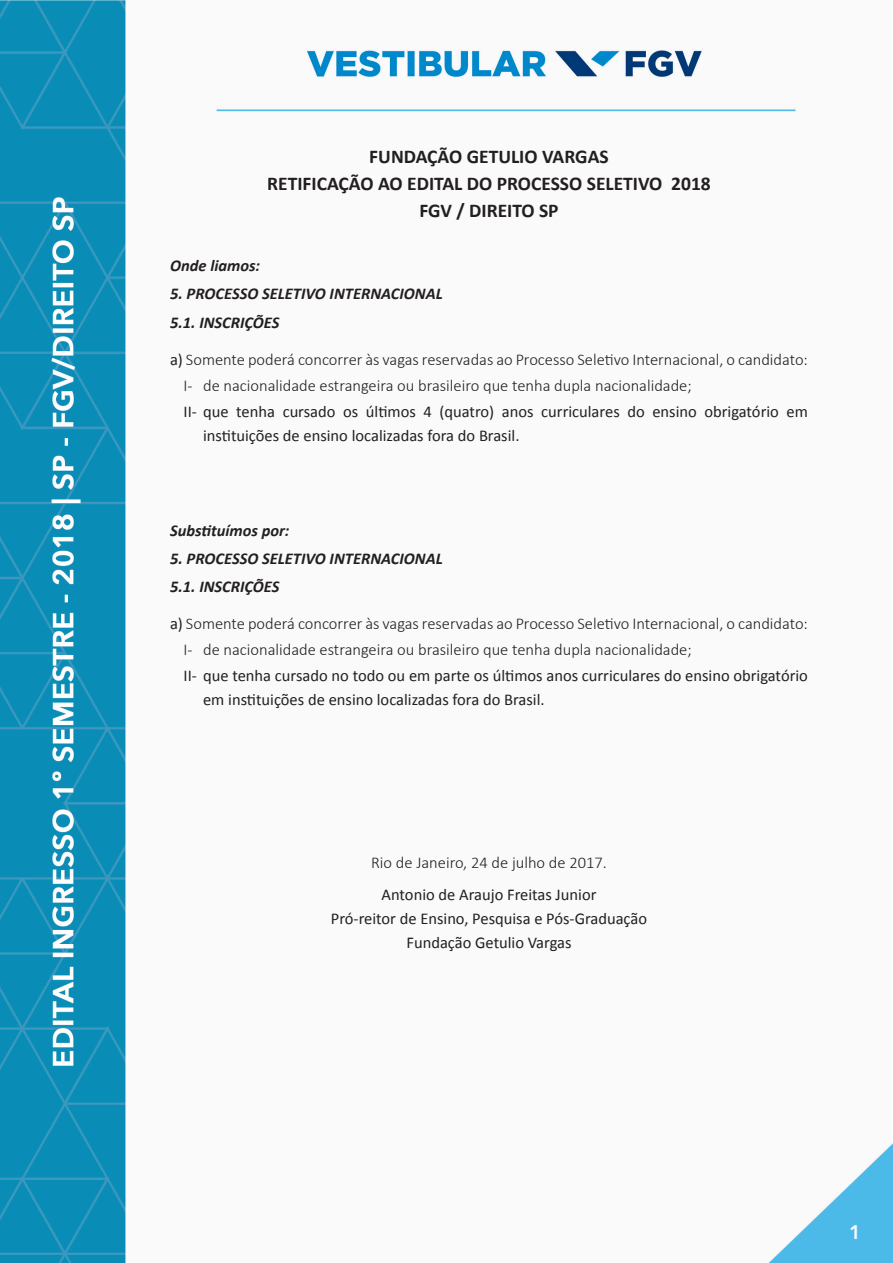
<style>
.page{position:relative;width:893px;height:1263px;background:#fff}
.page>*{position:absolute;margin:0;border:0;box-sizing:border-box;transform-origin:0 0}
.TITULO_1{font:700 19.5px/27px "Calibri";color:#231f20;text-align:center}
.t1{font:600 19.5px "Avenir Next LT Pro";color:#fff}
.CORPO_SUBITENS_-_NIV{font:16.5px/24px "Calibri";color:#231f20}
.corpo_texto_ITENS{font:300 16.5px "Calibri";color:#231f20}
.CORPO_SUBITENS_-_NIV-2{font:300 16.5px "Calibri";color:#231f20}
.CORPO_TEXTO{font:16.5px "Calibri";color:#231f20}
.SUBTITULO_-_SEM_ITEN{font:italic 700 16.5px "Calibri";color:#231f20}
.CORPO_TEXTO-2{font:300 16.5px "Calibri";color:#231f20}
.SUBTITULO_-_ITENS{font:italic 700 16.5px "Calibri";color:#231f20}
.s1{font-weight:400}
</style>
<div class="page">
<img style="left:0;top:0;width:893px;height:1262px">
<p class="TITULO_1" style="left:267px;top:143px;width:445px">FUNDAÇÃO GETULIO VARGAS<br>RETIFICAÇÃO AO EDITAL DO PROCESSO SELETIVO 2018<br>FGV / DIREITO SP</p>
<p class="SUBTITULO_-_SEM_ITEN" style="left:170px;top:256px;width:92px">Onde liamos:</p>
<p class="SUBTITULO_-_SEM_ITEN" style="left:170px;top:284px;width:274px">5. PROCESSO SELETIVO INTERNACIONAL</p>
<p class="SUBTITULO_-_ITENS" style="left:170px;top:312px;width:111px">5.1. INSCRIÇÕES</p>
<p class="corpo_texto_ITENS" style="left:170px;top:349px;width:639px"><span class="s1">a)</span> Somente poderá concorrer às vagas reservadas ao Processo Seletivo Internacional, o candidato:</p>
<p class="CORPO_SUBITENS_-_NIV-2" style="left:184px;top:375px;width:510px">I- de nacionalidade estrangeira ou brasileiro que tenha dupla nacionalidade;</p>
<p class="CORPO_SUBITENS_-_NIV" style="left:203px;top:398px;width:606px;text-indent:-20px">II- que tenha cursado os últimos 4 (quatro) anos curriculares do ensino obrigatório em instituições de ensino localizadas fora do Brasil.</p>
<p class="SUBTITULO_-_SEM_ITEN" style="left:170px;top:520px;width:121px">Substituímos por:</p>
<p class="SUBTITULO_-_SEM_ITEN" style="left:170px;top:548px;width:274px">5. PROCESSO SELETIVO INTERNACIONAL</p>
<p class="SUBTITULO_-_ITENS" style="left:170px;top:576px;width:111px">5.1. INSCRIÇÕES</p>
<p class="corpo_texto_ITENS" style="left:170px;top:613px;width:639px"><span class="s1">a)</span> Somente poderá concorrer às vagas reservadas ao Processo Seletivo Internacional, o candidato:</p>
<p class="CORPO_SUBITENS_-_NIV-2" style="left:184px;top:639px;width:510px">I- de nacionalidade estrangeira ou brasileiro que tenha dupla nacionalidade;</p>
<p class="CORPO_SUBITENS_-_NIV" style="left:203px;top:663px;width:606px;text-indent:-20px">II- que tenha cursado no todo ou em parte os últimos anos curriculares do ensino obrigatório em instituições de ensino localizadas fora do Brasil.</p>
<p class="CORPO_TEXTO-2" style="left:371px;top:852px;width:237px">Rio de Janeiro, 24 de julho de 2017.</p>
<p class="CORPO_TEXTO" style="left:382px;top:884px;width:216px">Antonio de Araujo Freitas Junior</p>
<p class="CORPO_TEXTO" style="left:331px;top:908px;width:318px">Pró-reitor de Ensino, Pesquisa e Pós-Graduação</p>
<p class="CORPO_TEXTO" style="left:406px;top:932px;width:167px">Fundação Getulio Vargas</p>
<p class="t1" style="left:849px;top:1220px;width:13px">1</p>
</div>
